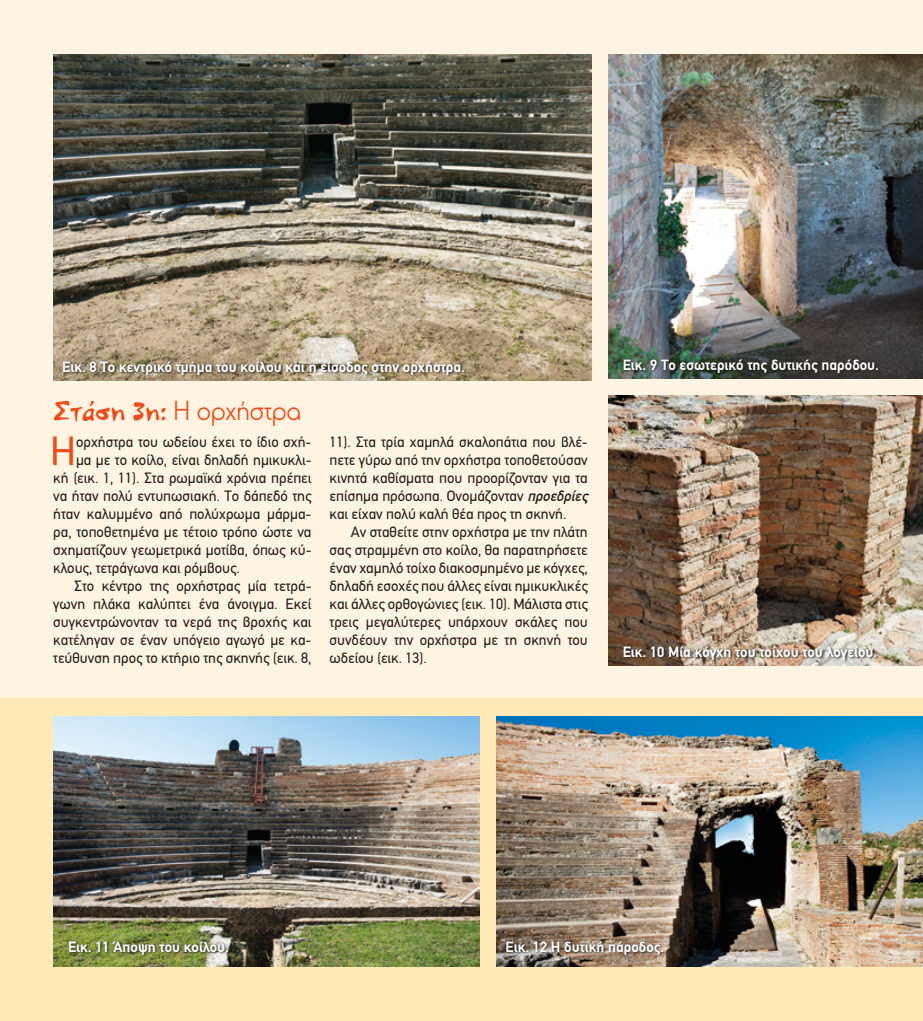
<style>
.page{position:relative;width:923px;height:1021px;background:#fff}
.page>*{position:absolute;margin:0;border:0;box-sizing:border-box;transform-origin:0 0}
.t1{font:40.8px "PF Din Text";color:#e94e1c}
.t2{font:27px "PF Universal";color:#e94e1c}
.t3{font:15px/18px "PF Din Text";color:#1d1d1b;text-align:justify}
.t4{font:700 15px "PF Din Text";color:#fff}
.s1{font-family:"PF Plasmatic";font-weight:800}
.s2{font-weight:500;font-style:italic}
</style>
<div class="page">
<div style="left:0;top:0;width:923px;height:1020px;background:#fff3e1"></div>
<img style="left:608px;top:54px;width:315px;height:324px">
<div style="left:0;top:699px;width:923px;height:321px;background:#ffe9b7"></div>
<img style="left:53px;top:717px;width:426px;height:249px">
<img style="left:497px;top:717px;width:426px;height:249px">
<img style="left:608px;top:395px;width:315px;height:270px">
<img style="left:54px;top:54px;width:537px;height:326px">
<div style="left:62px;top:359px;width:405px;height:19px;background:#1d1d1b;opacity:.91"></div>
<div style="left:622px;top:644px;width:257px;height:19px;background:#1d1d1b;opacity:.91"></div>
<div style="left:622px;top:358px;width:259px;height:18px;background:#1d1d1b;opacity:.91"></div>
<div style="left:68px;top:939px;width:163px;height:19px;background:#1d1d1b;opacity:.91"></div>
<div style="left:505px;top:939px;width:161px;height:19px;background:#1d1d1b;opacity:.91"></div>
<p class="t4" style="left:62px;top:358px;width:404px">Εικ. 8 Το κεντρικό τμήμα του κοίλου και η είσοδος στην ορχήστρα.</p>
<h2 class="t2" style="left:53px;top:395px;width:250px"><span class="s1">Στάση 3η:</span> Η ορχήστρα</h2>
<h1 class="t1" style="left:50px;top:427px;width:27px">Η</h1>
<p class="t3" style="left:76px;top:432px;width:237px">ορχήστρα του ωδείου έχει το ίδιο σχή-</p>
<p class="t3" style="left:76px;top:450px;width:237px">μα με το κοίλο, είναι δηλαδή ημικυκλι-</p>
<p class="t3" style="left:53px;top:468px;width:260px">κή (εικ. 1, 11). Στα ρωμαϊκά χρόνια πρέπει</p>
<p class="t3" style="left:53px;top:486px;width:260px">να ήταν πολύ εντυπωσιακή. Το δάπεδό της</p>
<p class="t3" style="left:53px;top:504px;width:260px">ήταν καλυμμένο από πολύχρωμα μάρμα-</p>
<p class="t3" style="left:53px;top:522px;width:260px">ρα, τοποθετημένα με τέτοιο τρόπο ώστε να</p>
<p class="t3" style="left:53px;top:540px;width:260px">σχηματίζουν γεωμετρικά μοτίβα, όπως κύ-</p>
<p class="t3" style="left:53px;top:558px;width:188px">κλους, τετράγωνα και ρόμβους.</p>
<p class="t3" style="left:74px;top:576px;width:238px">Στο κέντρο της ορχήστρας μία τετρά-</p>
<p class="t3" style="left:53px;top:594px;width:260px">γωνη πλάκα καλύπτει ένα άνοιγμα. Εκεί</p>
<p class="t3" style="left:53px;top:612px;width:260px">συγκεντρώνονταν τα νερά της βροχής και</p>
<p class="t3" style="left:53px;top:630px;width:260px">κατέληγαν σε έναν υπόγειο αγωγό με κα-</p>
<p class="t3" style="left:53px;top:648px;width:260px">τεύθυνση προς το κτήριο της σκηνής (εικ. 8,</p>
<p class="t3" style="left:329px;top:432px;width:260px">11). Στα τρία χαμηλά σκαλοπάτια που βλέ&shy;πετε γύρω από την ορχήστρα τοποθετούσαν κινητά καθίσματα που προορίζονταν για τα επίσημα πρόσωπα. Ονομάζονταν <span class="s2">προεδρίες </span>και είχαν πολύ καλή θέα προς τη σκηνή.</p>
<p class="t3" style="left:329px;top:522px;width:260px;text-indent:21px">Αν σταθείτε στην ορχήστρα με την πλάτη σας στραμμένη στο κοίλο, θα παρατηρήσετε έναν χαμηλό τοίχο διακοσμημένο με κόγχες, δηλαδή εσοχές που άλλες είναι ημικυκλικές και άλλες ορθογώνιες (εικ. 10). Μάλιστα στις τρεις μεγαλύτερες υπάρχουν σκάλες που συνδέουν την ορχήστρα με τη σκηνή του ωδείου (εικ. 13).</p>
<p class="t4" style="left:622px;top:356px;width:258px">Εικ. 9 Το εσωτερικό της δυτικής παρόδου.</p>
<p class="t4" style="left:622px;top:643px;width:256px">Εικ. 10 Μία κόγχη του τοίχου του λογείου.</p>
<p class="t4" style="left:68px;top:937px;width:162px">Eικ. 11 Άποψη του κοίλου.</p>
<p class="t4" style="left:505px;top:937px;width:160px">Εικ. 12 Η δυτική πάροδος.</p>
</div>
